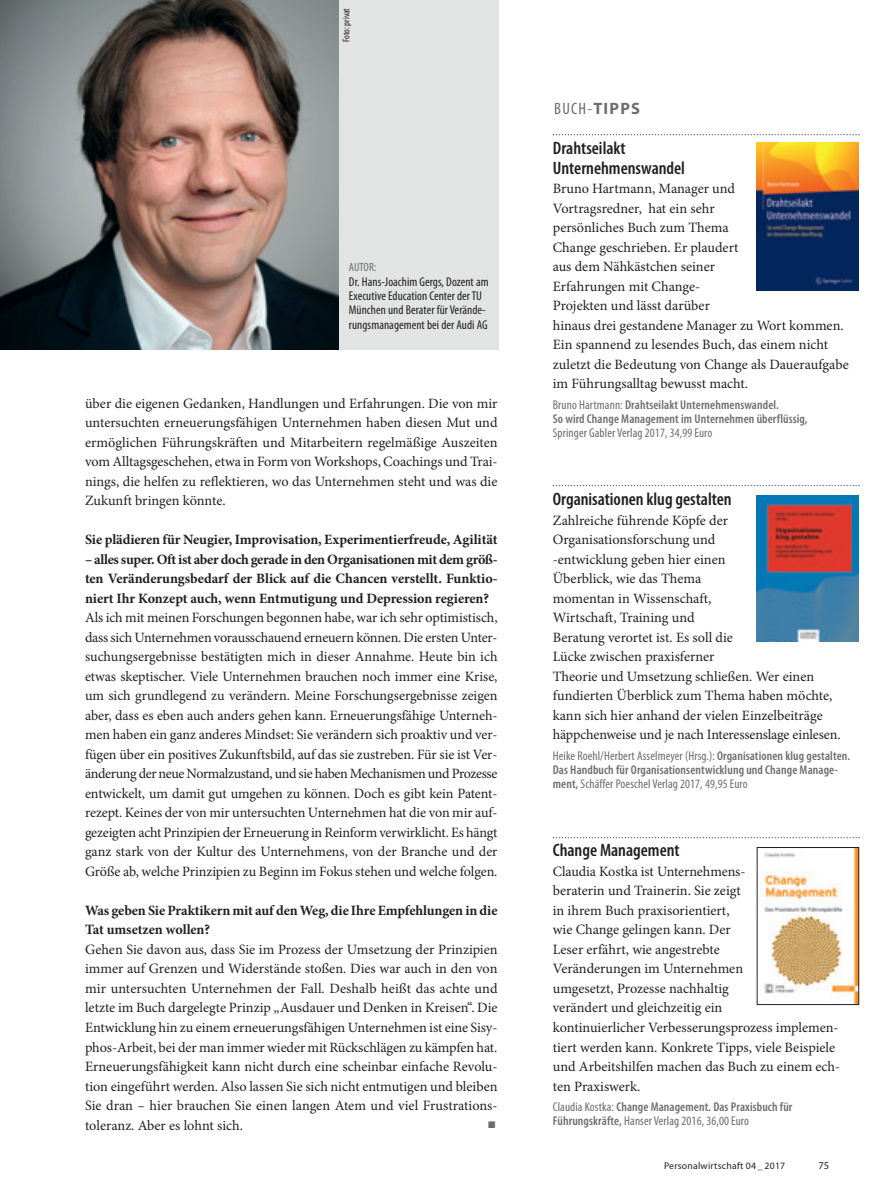
<style>
.page{position:relative;width:893px;height:1191px;background:#fff}
.page>*{position:absolute;margin:0;border:0;box-sizing:border-box;transform-origin:0 0}
.t1{font:600 condensed 18px/19.5px "Myriad Pro";color:#231f20}
.t2{font:condensed 16.5px "Myriad Pro";color:#6c6d70}
.t3{font:14.25px/19.5px "Minion Pro";color:#231f20;text-align:justify}
.t4{font:700 14.25px/19.5px "Minion Pro";letter-spacing:-.005em;color:#231f20;text-align:justify}
.t5{font:600 condensed 12.75px/14.2px "Myriad Pro";letter-spacing:.01em;color:#6c6d70}
.t6{font:condensed 12.75px/14.2px "Myriad Pro";letter-spacing:.005em;color:#231f20}
.t7{font:condensed 12.75px "Myriad Pro";letter-spacing:.01em;color:#6c6d70}
.t8{font:condensed 12px "Myriad Pro";color:#6c6d70}
.t9{font:10.5px "Myriad Pro";color:#231f20}
.t10{font:9.75px "Myriad Pro";letter-spacing:.025em;color:#231f20}
.t11{font:condensed 9.75px "Myriad Pro";letter-spacing:-.005em;color:#231f20}
.s1{font-weight:700;font-stretch:normal}
.s2{font-weight:400}
</style>
<div class="page">
<div style="left:0;top:0;width:499px;height:349px;background:#e2e4e4"></div>
<img style="left:0;top:0;width:338px;height:349px">
<svg style="left:553px;top:134px;width:307px;height:1px"></svg>
<svg style="left:553px;top:485px;width:307px;height:1px"></svg>
<svg style="left:553px;top:837px;width:307px;height:1px"></svg>
<img style="left:757px;top:143px;width:102px;height:148px">
<img style="left:757px;top:495px;width:102px;height:147px">
<img style="left:759px;top:849px;width:98px;height:153px">
<div style="left:757px;top:847px;width:102px;height:157px;border:1px solid #231f20"></div>
<p class="t11" style="left:343px;top:42px;width:35px;rotate:-90deg">Foto: privat</p>
<p class="t8" style="left:349px;top:263px;width:29px">AUTOR:</p>
<p class="t6" style="left:349px;top:275px;width:141px">Dr. Hans-Joachim Gergs, Dozent am Executive Education Center der TU München und Berater für Verände&shy;rungsmanagement bei der Audi AG</p>
<p class="t3" style="left:85px;top:395px;width:414px">über die eigenen Gedanken, Handlungen und Erfahrungen. Die von mir untersuchten erneuerungsfähigen Unternehmen haben diesen Mut und ermöglichen Führungskräften und Mitarbeitern regelmäßige Auszeiten vom Alltagsgeschehen, etwa in Form von Workshops, Coachings und Trai&shy;nings, die helfen zu reflektieren, wo das Unternehmen steht und was die Zukunft bringen könnte.</p>
<p class="t4" style="left:85px;top:531px;width:414px">Sie plädieren für Neugier, Improvisation, Experimentierfreude, Agilität</p>
<p class="t4" style="left:85px;top:551px;width:414px">– alles super. Oft ist aber doch gerade in den Organisationen mit dem größ&shy;ten Veränderungsbedarf der Blick auf die Chancen verstellt. Funktio&shy;niert Ihr Konzept auch, wenn Entmutigung und Depression regieren?</p>
<p class="t3" style="left:85px;top:609px;width:414px">Als ich mit meinen Forschungen begonnen habe, war ich sehr optimistisch, dass sich Unternehmen vorausschauend erneuern können. Die ersten Unter&shy;suchungsergebnisse bestätigten mich in dieser Annahme. Heute bin ich etwas skeptischer. Viele Unternehmen brauchen noch immer eine Krise, um sich grundlegend zu verändern. Meine Forschungsergebnisse zeigen aber, dass es eben auch anders gehen kann. Erneuerungsfähige Unterneh&shy;men haben ein ganz anderes Mindset: Sie verändern sich proaktiv und ver&shy;fügen über ein positives Zukunftsbild, auf das sie zustreben. Für sie ist Ver&shy;änderung der neue Normalzustand, und sie haben Mechanismen und Prozesse entwickelt, um damit gut umgehen zu können. Doch es gibt kein Patent&shy;rezept. Keines der von mir untersuchten Unternehmen hat die von mir auf&shy;gezeigten acht Prinzipien der Erneuerung in Reinform verwirklicht. Es hängt ganz stark von der Kultur des Unternehmens, von der Branche und der Größe ab, welche Prinzipien zu Beginn im Fokus stehen und welche folgen.</p>
<p class="t4" style="left:85px;top:902px;width:414px">Was geben Sie Praktikern mit auf den Weg, die Ihre Empfehlungen in die<br>Tat umsetzen wollen?</p>
<p class="t3" style="left:85px;top:941px;width:414px">Gehen Sie davon aus, dass Sie im Prozess der Umsetzung der Prinzipien immer auf Grenzen und Widerstände stoßen. Dies war auch in den von mir untersuchten Unternehmen der Fall. Deshalb heißt das achte und letzte im Buch dargelegte Prinzip „Ausdauer und Denken in Kreisen“. Die Entwicklung hin zu einem erneuerungsfähigen Unternehmen ist eine Sisy&shy;phos-Arbeit, bei der man immer wieder mit Rückschlägen zu kämpfen hat.<br>Erneuerungsfähigkeit kann nicht durch eine scheinbar einfache Revolu&shy;tion eingeführt werden. Also lassen Sie sich nicht entmutigen und bleiben Sie dran – hier brauchen Sie einen langen Atem und viel Frustrations&shy;toleranz. Aber es lohnt sich.</p>
<p class="t2" style="left:554px;top:102px;width:87px">BUCH-<span class="s1">TIPPS</span></p>
<p class="t1" style="left:553px;top:140px;width:134px">Drahtseilakt<br>Unternehmenswandel</p>
<p class="t3" style="left:553px;top:180px;width:298px;text-align:left">Bruno Hartmann, Manager und<br>Vortragsredner, hat ein sehr<br>persönliches Buch zum Thema<br>Change geschrieben. Er plaudert<br>aus dem Nähkästchen seiner<br>Erfahrungen mit Change-<br>Projekten und lässt darüber<br>hinaus drei gestandene Manager zu Wort kommen.<br>Ein spannend zu lesendes Buch, das einem nicht zuletzt die Bedeutung von Change als Daueraufgabe im Führungsalltag bewusst macht.</p>
<p class="t5" style="left:553px;top:398px;width:256px"><span class="s2">Bruno Hartmann:</span> Drahtseilakt Unternehmenswandel.<br>So wird Change Management im Unternehmen überflüssig,</p>
<p class="t7" style="left:553px;top:428px;width:161px">Springer Gabler Verlag 2017, 34,99 Euro</p>
<p class="t1" style="left:553px;top:491px;width:180px">Organisationen klug gestalten</p>
<p class="t3" style="left:553px;top:512px;width:289px;text-align:left">Zahlreiche führende Köpfe der Organisationsforschung und<br>-entwicklung geben hier einen<br>Überblick, wie das Thema<br>momentan in Wissenschaft,<br>Wirtschaft, Training und<br>Beratung verortet ist. Es soll die<br>Lücke zwischen praxisferner<br>Theorie und Umsetzung schließen. Wer einen fundierten Überblick zum Thema haben möchte, kann sich hier anhand der vielen Einzelbeiträge häppchenweise und je nach Interessenslage einlesen.</p>
<p class="t5" style="left:553px;top:749px;width:299px"><span class="s2">Heike Roehl/Herbert Asselmeyer (Hrsg.):</span> Organisationen klug gestalten.<br>Das Handbuch für Organisationsentwicklung und Change Manage&shy;ment, <span class="s2">Schäffer Poeschel Verlag 2017, 49,95 Euro</span></p>
<p class="t1" style="left:553px;top:842px;width:128px">Change Management</p>
<p class="t3" style="left:553px;top:863px;width:289px;text-align:left">Claudia Kostka ist Unternehmens-<br>beraterin und Trainerin. Sie zeigt<br>in ihrem Buch praxisorientiert,<br>wie Change gelingen kann. Der<br>Leser erfährt, wie angestrebte<br>Veränderungen im Unternehmen<br>umgesetzt, Prozesse nachhaltig<br>verändert und gleichzeitig ein<br>kontinuierlicher Verbesserungsprozess implemen&shy;tiert werden kann. Konkrete Tipps, viele Beispiele und Arbeitshilfen machen das Buch zu einem ech&shy;ten Praxiswerk.</p>
<p class="t5" style="left:553px;top:1100px;width:241px"><span class="s2">Claudia Kostka:</span> Change Management. Das Praxisbuch für<br>Führungskräfte, <span class="s2">Hanser Verlag 2016, 36,00 Euro</span></p>
<p class="t10" style="left:664px;top:1159px;width:123px">Personalwirtschaft 04 _ 2017</p>
<p class="t9" style="left:818px;top:1158px;width:12px">75</p>
</div>
